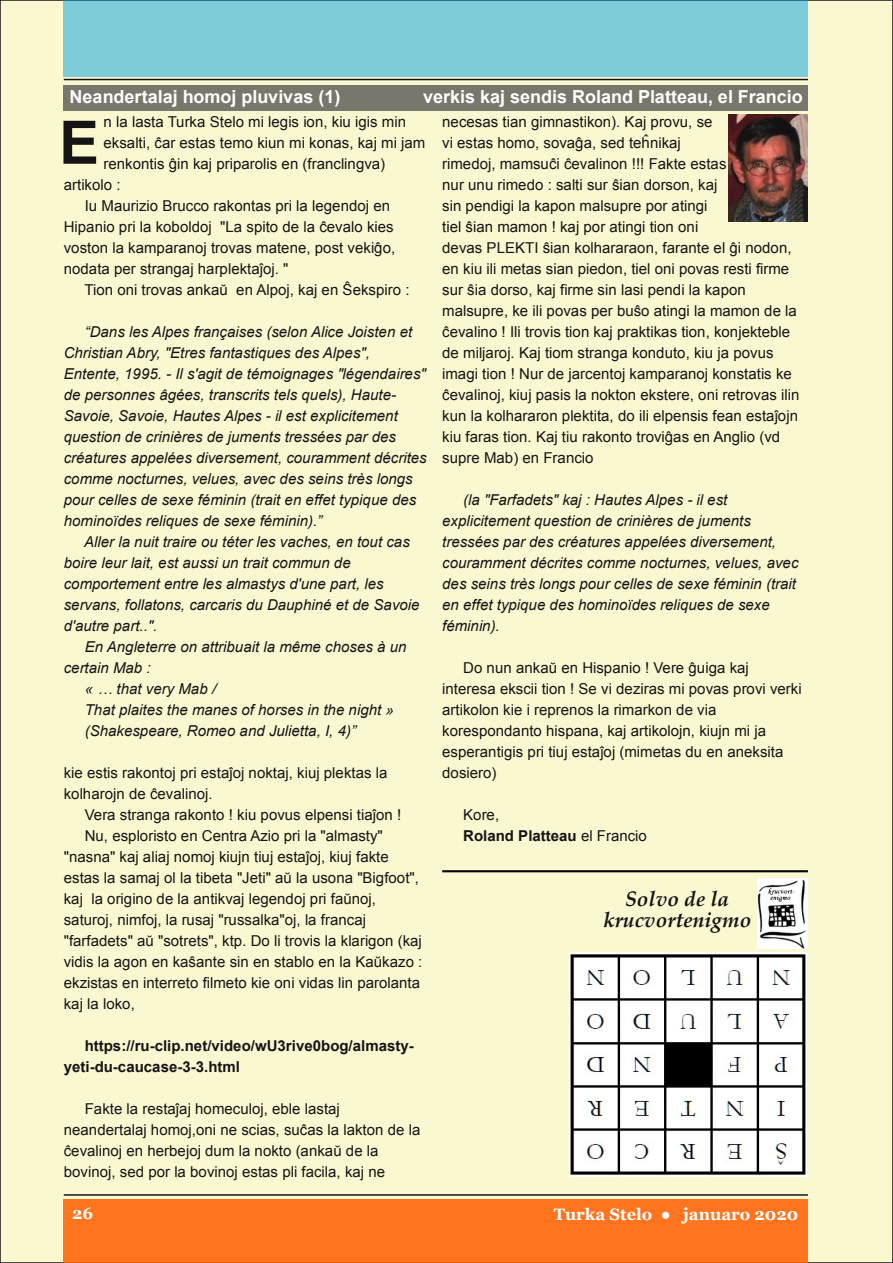
<style>
.page{position:relative;width:893px;height:1263px;background:#faf8d0}
.page>*{position:absolute;margin:0;border:0;box-sizing:border-box;transform-origin:0 0}
.t1{font:700 60px "Arial";color:#161413}
.t2{font:italic 700 21px/21px "Palatino Linotype";color:#161413;text-align:center}
.t3{font:700 18px "Arial";color:#fff}
.t4{font:700 16.5px "Georgia";color:#fff}
.t5{font:15px/21px "Arial";letter-spacing:.005em;color:#161413}
.t6{font:italic 15px/21px "Arial";letter-spacing:.005em;color:#161413}
.t7{font:700 15px/21px "Arial";letter-spacing:.005em;color:#161413}
.s1{font-weight:700}
</style>
<div class="page">
<div style="left:64px;top:1199px;width:744px;height:64px;background:#fe741f"></div>
<hr style="left:64px;top:1194px;width:744px;height:2px;background:#161413">
<div style="left:64px;top:0;width:744px;height:77px;background:#7dcbd7"></div>
<hr style="left:64px;top:79px;width:744px;height:1px;background:#161413">
<div style="left:64px;top:85px;width:744px;height:26px;background:#78776b"></div>
<img style="left:728px;top:115px;width:80px;height:106px">
<img style="left:758px;top:879px;width:49px;height:70px">
<img style="left:570px;top:952px;width:236px;height:224px">
<hr style="left:442px;top:870px;width:366px;height:2px;background:#000501">
<p class="t3" style="left:70px;top:87px;width:272px">Neandertalaj homoj pluvivas (1)</p>
<p class="t3" style="left:423px;top:87px;width:381px">verkis kaj sendis Roland Platteau, el Francio</p>
<p class="t5" style="left:104px;top:111px;width:304px">n la lasta Turka Stelo mi legis ion, kiu igis min</p>
<p class="t5" style="left:104px;top:132px;width:323px">eksalti, ĉar estas temo kiun mi konas, kaj mi jam</p>
<p class="t5" style="left:104px;top:153px;width:283px">renkontis ĝin kaj priparolis en (franclingva)</p>
<p class="t5" style="left:64px;top:174px;width:58px">artikolo :</p>
<p class="t5" style="left:85px;top:195px;width:307px">Iu Maurizio Brucco rakontas pri la legendoj en</p>
<p class="t5" style="left:64px;top:216px;width:331px">Hipanio pri la koboldoj "La spito de la ĉevalo kies</p>
<p class="t5" style="left:64px;top:237px;width:333px">voston la kamparanoj trovas matene, post vekiĝo,</p>
<p class="t5" style="left:64px;top:258px;width:226px">nodata per strangaj harplektaĵoj. "</p>
<p class="t5" style="left:84px;top:279px;width:327px">Tion oni trovas ankaŭ en Alpoj, kaj en Ŝekspiro :</p>
<p class="t6" style="left:64px;top:321px;width:364px;text-indent:21px">“Dans les Alpes françaises (selon Alice Joisten et Christian Abry, "Etres fantastiques des Alpes", Entente, 1995. - Il s'agit de témoignages "légendaires" de personnes âgées, transcrits tels quels), Haute-Savoie, Savoie, Hautes Alpes - il est explicitement question de crinières de juments tressées par des créatures appelées diversement, couramment décrites comme nocturnes, velues, avec des seins très longs pour celles de sexe féminin (trait en effet typique des hominoïdes reliques de sexe féminin).”</p>
<p class="t6" style="left:64px;top:531px;width:357px;text-indent:20px">Aller la nuit traire ou téter les vaches, en tout cas boire leur lait, est aussi un trait commun de comportement entre les almastys d'une part, les servans, follatons, carcaris du Dauphiné et de Savoie d'autre part..".</p>
<p class="t6" style="left:85px;top:636px;width:323px">En Angleterre on attribuait la même choses à un</p>
<p class="t6" style="left:64px;top:657px;width:88px">certain Mab :</p>
<p class="t6" style="left:85px;top:678px;width:133px">« … that very Mab /</p>
<p class="t6" style="left:85px;top:699px;width:311px">That plaites the manes of horses in the night »</p>
<p class="t6" style="left:85px;top:720px;width:273px">(Shakespeare, Romeo and Julietta, I, 4)”</p>
<p class="t5" style="left:64px;top:762px;width:325px">kie estis rakontoj pri estaĵoj noktaj, kiuj plektas la kolharojn de ĉevalinoj.</p>
<p class="t5" style="left:85px;top:804px;width:318px">Vera stranga rakonto ! kiu povus elpensi tiaĵon !</p>
<p class="t5" style="left:85px;top:825px;width:300px">Nu, esploristo en Centra Azio pri la "almasty"</p>
<p class="t5" style="left:64px;top:846px;width:326px">"nasna" kaj aliaj nomoj kiujn tiuj estaĵoj, kiuj fakte</p>
<p class="t5" style="left:64px;top:867px;width:357px">estas la samaj ol la tibeta "Jeti" aŭ la usona "Bigfoot",</p>
<p class="t5" style="left:64px;top:888px;width:314px">kaj la origino de la antikvaj legendoj pri faŭnoj,</p>
<p class="t5" style="left:64px;top:909px;width:304px">saturoj, nimfoj, la rusaj "russalka"oj, la francaj</p>
<p class="t5" style="left:64px;top:930px;width:360px">"farfadets" aŭ "sotrets", ktp. Do li trovis la klarigon (kaj</p>
<p class="t5" style="left:64px;top:951px;width:360px">vidis la agon en kaŝante sin en stablo en la Kaŭkazo :</p>
<p class="t5" style="left:64px;top:972px;width:358px">ekzistas en interreto filmeto kie oni vidas lin parolanta</p>
<p class="t5" style="left:64px;top:993px;width:73px">kaj la loko,</p>
<p class="t7" style="left:64px;top:1035px;width:352px;text-indent:21px">https://ru-clip.net/video/wU3rive0bog/almasty&shy;yeti-du-caucase-3-3.html</p>
<p class="t5" style="left:64px;top:1098px;width:358px;text-indent:21px">Fakte la restaĵaj homeculoj, eble lastaj neandertalaj homoj,oni ne scias, suĉas la lakton de la ĉevalinoj en herbejoj dum la nokto (ankaŭ de la bovinoj, sed por la bovinoj estas pli facila, kaj ne</p>
<p class="t5" style="left:442px;top:111px;width:359px">necesas tian gimnastikon). Kaj provu, se<br>vi estas homo, sovaĝa, sed teĥnikaj<br>rimedoj, mamsuĉi ĉevalinon !!! Fakte estas<br>nur unu rimedo : salti sur ŝian dorson, kaj<br>sin pendigi la kapon malsupre por atingi<br>tiel ŝian mamon ! kaj por atingi tion oni<br>devas PLEKTI ŝian kolhararaon, farante el ĝi nodon, en kiu ili metas sian piedon, tiel oni povas resti firme sur ŝia dorso, kaj firme sin lasi pendi la kapon malsupre, ke ili povas per buŝo atingi la mamon de la ĉevalino ! Ili trovis tion kaj praktikas tion, konjekteble de miljaroj. Kaj tiom stranga konduto, kiu ja povus imagi tion ! Nur de jarcentoj kamparanoj konstatis ke ĉevalinoj, kiuj pasis la nokton ekstere, oni retrovas ilin kun la kolhararon plektita, do ili elpensis fean estaĵojn kiu faras tion. Kaj tiu rakonto troviĝas en Anglio (vd supre Mab) en Francio</p>
<p class="t6" style="left:442px;top:489px;width:358px;text-indent:21px">(la "Farfadets" kaj : Hautes Alpes - il est explicitement question de crinières de juments tressées par des créatures appelées diversement, couramment décrites comme nocturnes, velues, avec des seins très longs pour celles de sexe féminin (trait en effet typique des hominoïdes reliques de sexe féminin).</p>
<p class="t5" style="left:442px;top:657px;width:361px;text-indent:21px">Do nun ankaŭ en Hispanio ! Vere ĝuiga kaj interesa ekscii tion ! Se vi deziras mi povas provi verki artikolon kie i reprenos la rimarkon de via korespondanto hispana, kaj artikolojn, kiujn mi ja esperantigis pri tiuj estaĵoj (mimetas du en aneksita dosiero)</p>
<p class="t5" style="left:463px;top:804px;width:185px">Kore,<br><span class="s1">Roland Platteau</span> el Francio</p>
<h1 class="t1" style="left:59px;top:109px;width:41px">E</h1>
<h2 class="t2" style="left:603px;top:891px;width:150px">Solvo de la krucvortenigmo</h2>
<p class="t4" style="left:72px;top:1204px;width:23px">26</p>
<p class="t4" style="left:554px;top:1204px;width:246px">Turka Stelo ● januaro 2020</p>
</div>
